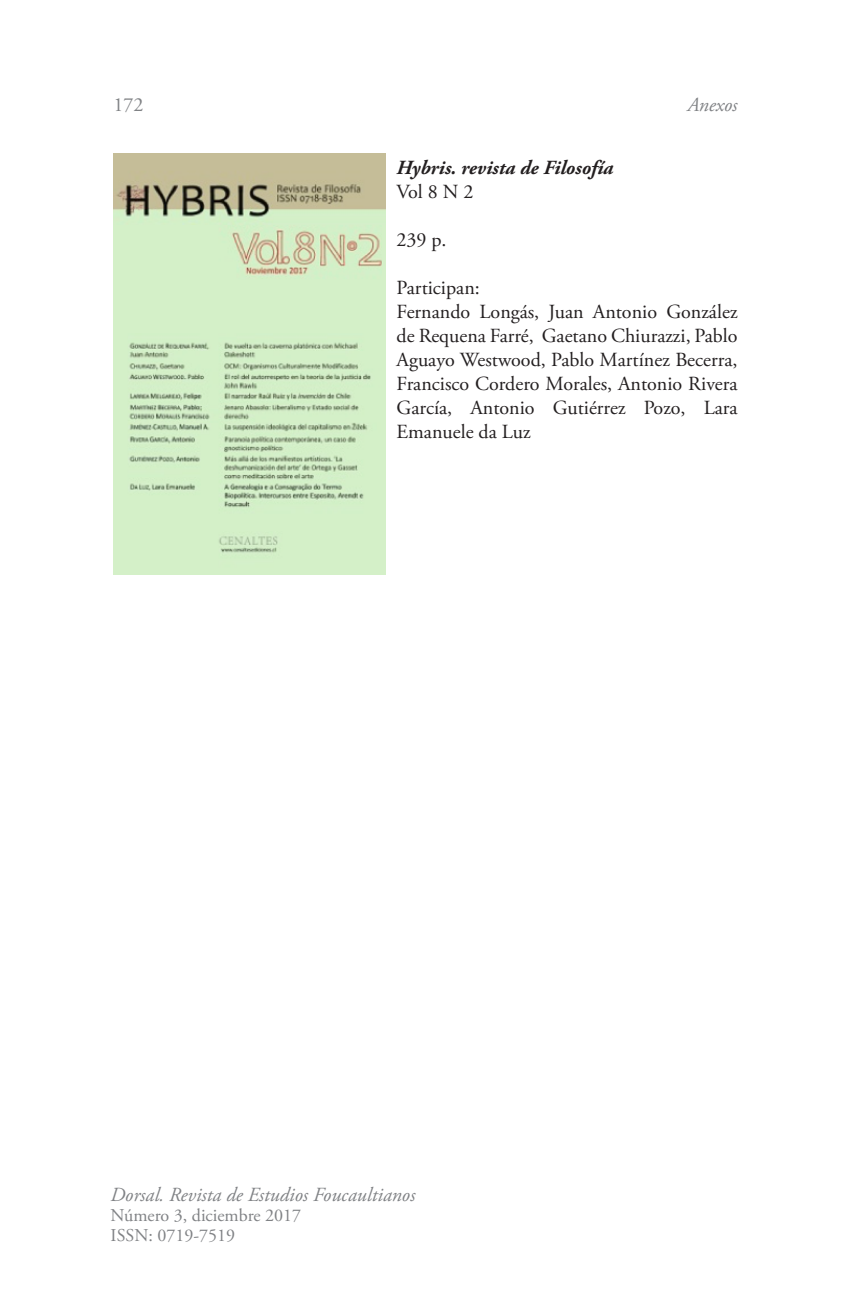
<style>
.page{position:relative;width:851px;height:1304px;background:#fff}
.page>*{position:absolute;margin:0;border:0;box-sizing:border-box;transform-origin:0 0}
.t1{font:20px/24px "Adobe Garamond Pro";color:#231f20}
.t2{font:italic 20px "Adobe Garamond Pro";color:#808285}
.t3{font:italic 700 20px "Adobe Garamond Pro";color:#231f20}
.t4{font:20px "Adobe Garamond Pro";color:#808285}
.t5{font:18px/20px "Adobe Garamond Pro";color:#808285}
</style>
<div class="page">
<img style="left:113px;top:153px;width:273px;height:422px">
<p class="t4" style="left:113px;top:93px;width:31px">172</p>
<p class="t2" style="left:687px;top:93px;width:52px">Anexos</p>
<p class="t3" style="left:396px;top:156px;width:218px">Hybris. revista de Filosofía</p>
<p class="t1" style="left:396px;top:180px;width:78px">Vol 8 N 2</p>
<p class="t1" style="left:396px;top:228px;width:51px">239 p.</p>
<p class="t1" style="left:396px;top:276px;width:342px">Participan:<br>Fernando Longás, Juan Antonio González de Requena Farré, Gaetano Chiurazzi, Pablo Aguayo Westwood, Pablo Martínez Becerra, Francisco Cordero Morales, Antonio Rivera García, Antonio Gutiérrez Pozo, Lara Emanuele da Luz</p>
<p class="t2" style="left:111px;top:1182px;width:306px">Dorsal. Revista de Estudios Foucaultianos</p>
<p class="t5" style="left:111px;top:1206px;width:192px">Número 3, diciembre 2017<br>ISSN: 0719-7519</p>
</div>
